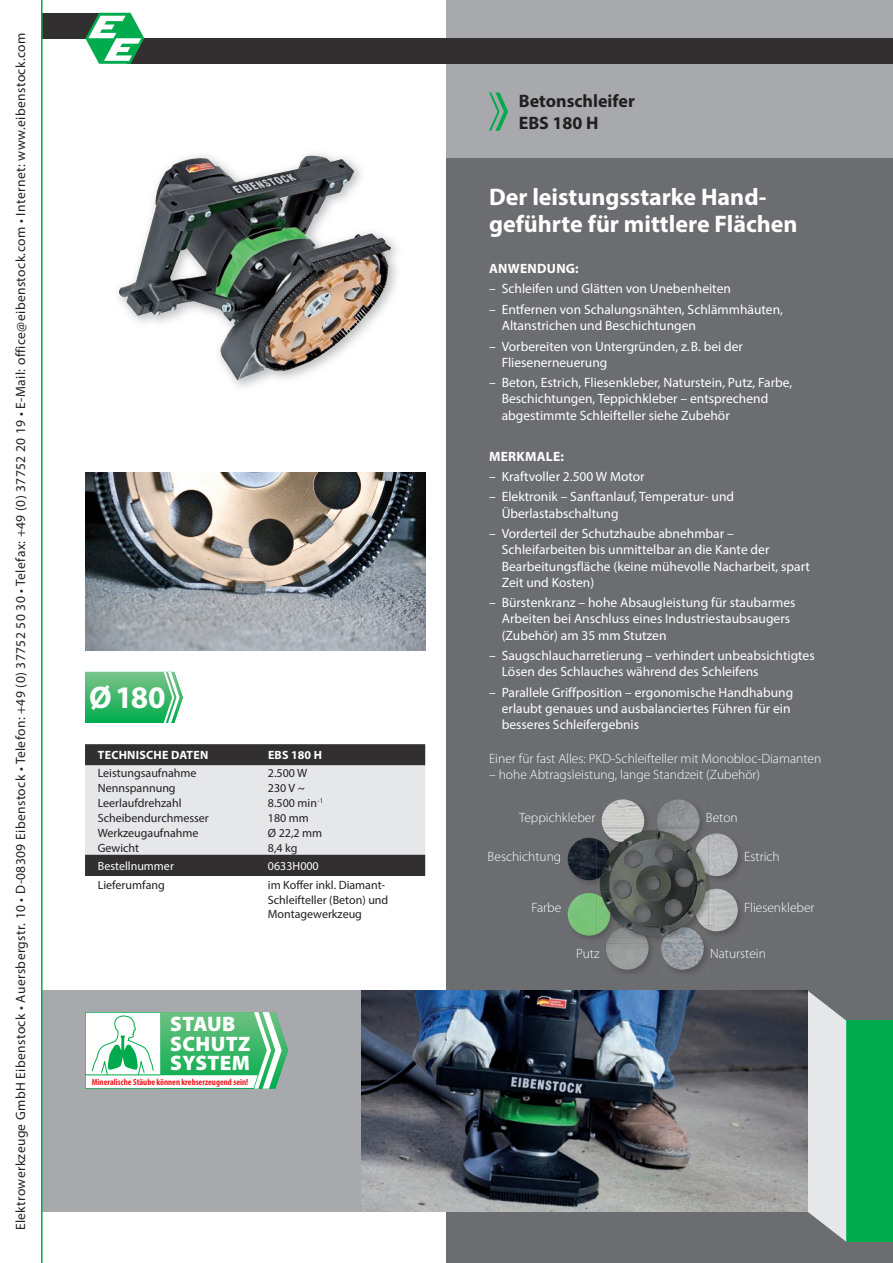
<style>
.page{position:relative;width:893px;height:1263px;background:#fff}
.page>*{position:absolute;margin:0;border:0;box-sizing:border-box;transform-origin:0 0}
.t1{font:700 31.5px "Myriad Pro";color:#fff}
.t2{font:700 24px/27px "Myriad Pro";color:#fff}
.t3{font:900 21px/19.5px "Myriad Pro";letter-spacing:.02em;color:#fff}
.t4{font:700 18px/21.6px "Myriad Pro";color:#231f20}
.t5{font:13.5px/16.2px "Myriad Pro";color:#fff}
.t6{font:300 13.5px "Myriad Pro";color:#fff}
.t7{font:13.5px "Myriad Pro";letter-spacing:.03em;color:#231f20}
.t8{font:700 13.5px "Myriad Pro";letter-spacing:.02em;color:#fff}
.t9{font:12px/14.4px "Myriad Pro";color:#231f20}
.t10{font:700 12px "Myriad Pro";letter-spacing:.02em;color:#fff}
.t11{font:12px "Myriad Pro";color:#fff}
.t12{font:700 condensed 9px "Myriad Pro";color:#ee1d23}
</style>
<div class="page">
<div style="left:446px;top:0;width:447px;height:1263px;background:#6c6d70"></div>
<div style="left:446px;top:0;width:447px;height:157px;background:#a8a9ad"></div>
<div style="left:128px;top:38px;width:765px;height:26px;background:#312f30"></div>
<div style="left:0;top:13px;width:102px;height:25px;background:#312f30"></div>
<div style="left:0;top:991px;width:808px;height:221px;background:#a8a9ad"></div>
<div style="left:846px;top:1020px;width:47px;height:222px;background:#00ab4d"></div>
<svg style="left:808px;top:991px;width:38px;height:251px;background:#d7d8da"></svg>
<svg style="left:489px;top:92px;width:19px;height:39px"></svg>
<svg style="left:85px;top:672px;width:98px;height:51px;background:#4fbe78"></svg>
<svg style="left:85px;top:13px;width:59px;height:51px"></svg>
<img style="left:361px;top:991px;width:447px;height:221px">
<img style="left:699px;top:814px;width:3px;height:14px">
<img style="left:657px;top:799px;width:42px;height:29px">
<img style="left:714px;top:888px;width:26px;height:46px">
<img style="left:714px;top:889px;width:24px;height:42px">
<img style="left:714px;top:833px;width:24px;height:43px">
<img style="left:674px;top:944px;width:33px;height:29px">
<img style="left:661px;top:944px;width:43px;height:25px">
<img style="left:618px;top:944px;width:33px;height:29px">
<img style="left:606px;top:944px;width:42px;height:25px">
<img style="left:567px;top:912px;width:32px;height:26px">
<img style="left:568px;top:893px;width:29px;height:42px">
<img style="left:568px;top:838px;width:29px;height:42px">
<img style="left:601px;top:814px;width:46px;height:14px">
<img style="left:602px;top:799px;width:42px;height:30px">
<img style="left:607px;top:829px;width:107px;height:115px">
<img style="left:659px;top:828px;width:43px;height:1px">
<img style="left:597px;top:839px;width:2px;height:98px">
<img style="left:618px;top:850px;width:17px;height:15px">
<img style="left:635px;top:829px;width:74px;height:36px">
<img style="left:599px;top:865px;width:110px;height:36px">
<img style="left:618px;top:901px;width:17px;height:24px">
<img style="left:635px;top:901px;width:37px;height:36px">
<img style="left:672px;top:901px;width:22px;height:24px">
<img style="left:659px;top:829px;width:39px;height:13px">
<img style="left:694px;top:887px;width:15px;height:38px">
<img style="left:695px;top:890px;width:14px;height:35px">
<img style="left:694px;top:832px;width:13px;height:18px">
<img style="left:695px;top:835px;width:14px;height:39px">
<img style="left:659px;top:925px;width:42px;height:12px">
<svg style="left:701px;top:925px;width:10px;height:14px"></svg>
<img style="left:664px;top:927px;width:37px;height:10px">
<img style="left:618px;top:927px;width:27px;height:10px">
<img style="left:599px;top:891px;width:19px;height:38px">
<svg style="left:599px;top:929px;width:19px;height:14px"></svg>
<img style="left:599px;top:895px;width:11px;height:38px">
<img style="left:599px;top:850px;width:11px;height:28px">
<img style="left:608px;top:836px;width:10px;height:14px">
<svg style="left:599px;top:828px;width:9px;height:22px"></svg>
<svg style="left:85px;top:744px;width:340px;height:132px;background:#acacad"></svg>
<img style="left:118px;top:153px;width:279px;height:234px">
<img style="left:225px;top:156px;width:86px;height:26px">
<img style="left:85px;top:472px;width:340px;height:179px">
<svg style="left:85px;top:1012px;width:203px;height:77px;background:#91d5aa"></svg>
<svg style="left:0;top:0;width:43px;height:1263px"></svg>
<p class="t7" style="left:12px;top:1230px;width:1199px;rotate:-90deg">Elektrowerkzeuge GmbH Eibenstock • Auersbergstr. 10 • D-08309 Eibenstock • Telefon: +49 (0) 37752 50 30 • Telefax: +49 (0) 37752 20 19 • E-Mail: office@eibenstock.com • Internet: www.eibenstock.com</p>
<h1 class="t1" style="left:89px;top:677px;width:78px">Ø180</h1>
<p class="t10" style="left:98px;top:747px;width:112px">TECHNISCHE DATEN</p>
<p class="t10" style="left:268px;top:747px;width:55px">EBS 180 H</p>
<p class="t9" style="left:98px;top:766px;width:100px">Leistungsaufnahme</p>
<p class="t9" style="left:268px;top:766px;width:41px">2.500 W</p>
<p class="t9" style="left:98px;top:781px;width:79px">Nennspannung</p>
<p class="t9" style="left:268px;top:781px;width:38px">230 V ~</p>
<p class="t9" style="left:98px;top:796px;width:85px">Leerlaufdrehzahl</p>
<p class="t9" style="left:268px;top:796px;width:57px">8.500 min<sup>-1</sup></p>
<p class="t9" style="left:98px;top:811px;width:113px">Scheibendurchmesser</p>
<p class="t9" style="left:268px;top:811px;width:43px">180 mm</p>
<p class="t9" style="left:98px;top:825px;width:102px">Werkzeugaufnahme</p>
<p class="t9" style="left:268px;top:825px;width:56px">Ø 22,2 mm</p>
<p class="t9" style="left:98px;top:840px;width:43px">Gewicht</p>
<p class="t9" style="left:268px;top:840px;width:31px">8,4 kg</p>
<p class="t11" style="left:98px;top:858px;width:78px">Bestellnummer</p>
<p class="t11" style="left:268px;top:858px;width:52px">0633H000</p>
<p class="t9" style="left:98px;top:878px;width:69px">Lieferumfang</p>
<p class="t9" style="left:268px;top:878px;width:122px">im Koffer inkl. Diamant-<br>Schleifteller (Beton) und<br>Montagewerkzeug</p>
<h3 class="t3" style="left:170px;top:1013px;width:82px">STAUB<br>SCHUTZ<br>SYSTEM</h3>
<p class="t12" style="left:92px;top:1076px;width:158px">Mineralische Stäube können krebserzeugend sein!</p>
<h3 class="t4" style="left:519px;top:90px;width:118px">Betonschleifer<br>EBS 180 H</h3>
<h2 class="t2" style="left:489px;top:183px;width:310px">Der leistungsstarke Hand&shy;geführte für mittlere Flächen</h2>
<p class="t8" style="left:489px;top:260px;width:91px">ANWENDUNG:</p>
<p class="t5" style="left:489px;top:281px;width:243px">– Schleifen und Glätten von Unebenheiten</p>
<p class="t5" style="left:502px;top:301px;width:283px;text-indent:-13px">– Entfernen von Schalungsnähten, Schlämmhäuten,<br>Altanstrichen und Beschichtungen</p>
<p class="t5" style="left:502px;top:338px;width:243px;text-indent:-13px">– Vorbereiten von Untergründen, z.B. bei der<br>Fliesenerneuerung</p>
<p class="t5" style="left:502px;top:374px;width:292px;text-indent:-13px">– Beton, Estrich, Fliesenkleber, Naturstein, Putz, Farbe,<br>Beschichtungen, Teppichkleber – entsprechend abgestimmte Schleifteller siehe Zubehör</p>
<p class="t8" style="left:489px;top:447px;width:76px">MERKMALE:</p>
<p class="t5" style="left:489px;top:468px;width:157px">– Kraftvoller 2.500 W Motor</p>
<p class="t5" style="left:502px;top:489px;width:234px;text-indent:-13px">– Elektronik – Sanftanlauf, Temperatur- und<br>Überlastabschaltung</p>
<p class="t5" style="left:502px;top:525px;width:310px;text-indent:-13px">– Vorderteil der Schutzhaube abnehmbar – Schleifarbeiten bis unmittelbar an die Kante der Bearbeitungsfläche (keine mühevolle Nacharbeit, spart Zeit und Kosten)</p>
<p class="t5" style="left:502px;top:594px;width:295px;text-indent:-13px">– Bürstenkranz – hohe Absaugleistung für staubarmes<br>Arbeiten bei Anschluss eines Industriestaubsaugers (Zubehör) am 35 mm Stutzen</p>
<p class="t5" style="left:502px;top:647px;width:314px;text-indent:-13px">– Saugschlaucharretierung – verhindert unbeabsichtigtes<br>Lösen des Schlauches während des Schleifens</p>
<p class="t5" style="left:502px;top:684px;width:293px;text-indent:-13px">– Parallele Griffposition – ergonomische Handhabung erlaubt genaues und ausbalanciertes Führen für ein besseres Schleifergebnis</p>
<p class="t6" style="left:489px;top:750px;width:334px">Einer für fast Alles: PKD-Schleifteller mit Monobloc-Diamanten</p>
<p class="t6" style="left:489px;top:766px;width:273px">– hohe Abtragsleistung, lange Standzeit (Zubehör)</p>
<p class="t6" style="left:519px;top:810px;width:78px">Teppichkleber</p>
<p class="t6" style="left:488px;top:848px;width:75px">Beschichtung</p>
<p class="t6" style="left:531px;top:899px;width:31px">Farbe</p>
<p class="t6" style="left:576px;top:946px;width:25px">Putz</p>
<p class="t6" style="left:706px;top:810px;width:33px">Beton</p>
<p class="t6" style="left:744px;top:848px;width:37px">Estrich</p>
<p class="t6" style="left:744px;top:899px;width:72px">Fliesenkleber</p>
<p class="t6" style="left:710px;top:946px;width:57px">Naturstein</p>
</div>
